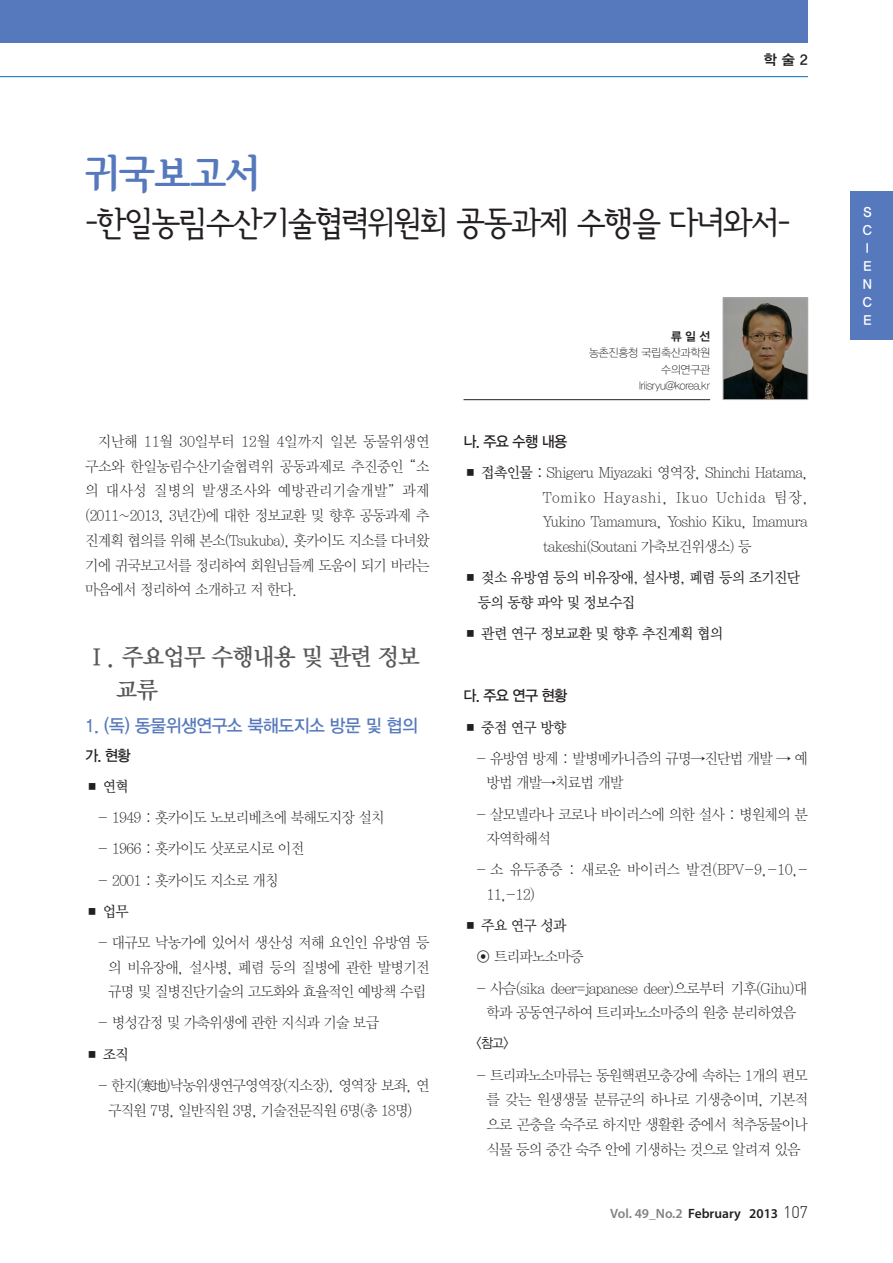
<style>
.page{position:relative;width:893px;height:1263px;background:#fff}
.page>*{position:absolute;margin:0;border:0;box-sizing:border-box;transform-origin:0 0}
.t1{font:42px "Seoul Hangang EB";letter-spacing:-.025em;color:#5679bd}
.t2{font:34.5px "Seoul Hangang M";letter-spacing:-.05em;color:#231f20;scale:.95 1}
.t3{font:24px/33px "YDIY Mj O340";letter-spacing:-.05em;color:#57585a}
.t4{font:18px "YDIYGO330";letter-spacing:-.025em;color:#5679bd;scale:.95 1}
.t5{font:15px/24.8px "YDIY Mj O310";letter-spacing:-.05em;color:#231f20;text-align:justify;scale:.95 1}
.t6{font:15px/24.8px "YDIY Mj O330";letter-spacing:-.05em;color:#231f20;scale:.95 1}
.t7{font:15px/24.8px "YDIY Mj O310";letter-spacing:-.02em;color:#231f20;scale:.95 1}
.t8{font:15px "YDIYGO330";letter-spacing:-.05em;color:#231f20;scale:.95 1}
.t9{font:14.25px "YDIYGO340";color:#231f20}
.t10{font:600 13.5px "Myriad Pro";color:#231f20}
.t11{font:13.5px "YDIYGO340";color:#fff}
.t12{font:13.5px "YDIYGO320";color:#231f20;scale:.95 1}
.t13{font:12px "YDIYGO340";color:#231f20}
.t14{font:11.25px "YDIYGO310";letter-spacing:-.025em;color:#231f20}
.s1{font-family:"Gulim"}
.s2{font-family:"YDIY Mj O310"}
.s3{font-family:"YDIY Mj O330"}
.s4{color:#808285}
.s5{font-family:"Dinlig";font-weight:400;font-size:16.5px}
</style>
<div class="page">
<div style="left:0;top:0;width:808px;height:43px;background:#5679bd"></div>
<hr style="left:0;top:76px;width:808px;height:1px;background:#006fba">
<div style="left:850px;top:191px;width:43px;height:149px;background:#5679bd"></div>
<hr style="left:463px;top:399px;width:247px;height:1px;background:#231f20">
<img style="left:725px;top:300px;width:81px;height:98px">
<div style="left:723px;top:298px;width:85px;height:102px;border:1px solid #a8a9ad"></div>
<p class="t9" style="left:764px;top:51px;width:46px">학 술 2</p>
<p class="t1" style="left:85px;top:142px;width:177px">귀국보고서</p>
<p class="t2" style="left:85px;top:205px;width:745px">-한일농림수산기술협력위원회 공동과제 수행을 다녀와서-</p>
<p class="t5" style="left:85px;top:429px;width:364px;text-indent:13px">지난해 11월 30일부터 12월 4일까지 일본 동물위생연 구소와 한일농림수산기술협력위 공동과제로 추진중인 <span class="s1">“</span>소 의 대사성 질병의 발생조사와 예방관리기술개발<span class="s1">”</span> 과제 (2011~2013, 3년간)에 대한 정보교환 및 향후 공동과제 추 진계획 협의를 위해 본소(Tsukuba), 홋카이도 지소를 다녀왔 기에 귀국보고서를 정리하여 회원님들께 도움이 되기 바라는 마음에서 정리하여 소개하고 저 한다.</p>
<p class="t3" style="left:116px;top:641px;width:306px;text-indent:-31px">Ⅰ. 주요업무 수행내용 및 관련 정보 교류</p>
<p class="t4" style="left:85px;top:716px;width:352px">1. (독) 동물위생연구소 북해도지소 방문 및 협의</p>
<p class="t8" style="left:85px;top:747px;width:49px">가. 현황</p>
<p class="t6" style="left:85px;top:775px;width:48px"><span class="s2">■</span> 연혁</p>
<p class="t5" style="left:98px;top:806px;width:303px">- 1949 : 홋카이도 노보리베츠에 북해도지장 설치</p>
<p class="t5" style="left:98px;top:837px;width:219px">- 1966 : 홋카이도 삿포로시로 이전</p>
<p class="t5" style="left:98px;top:868px;width:192px">- 2001 : 홋카이도 지소로 개칭</p>
<p class="t6" style="left:85px;top:899px;width:48px">■ 업무</p>
<p class="t5" style="left:108px;top:930px;width:340px;text-indent:-10px">- 대규모 낙농가에 있어서 생산성 저해 요인인 유방염 등 의 비유장애, 설사병, 폐렴 등의 질병에 관한 발병기전 규명 및 질병진단기술의 고도화와 효율적인 예방책 수립</p>
<p class="t5" style="left:98px;top:1011px;width:298px">- 병성감정 및 가축위생에 관한 지식과 기술 보급</p>
<p class="t6" style="left:85px;top:1042px;width:48px">■ 조직</p>
<p class="t5" style="left:98px;top:1073px;width:351px;text-align:center">- 한지(寒地)낙농위생연구영역장(지소장), 영역장 보좌, 연 구직원 7명, 일반직원 3명, 기술전문직원 6명(총 18명)</p>
<p class="t13" style="left:671px;top:330px;width:41px">류 일 선</p>
<p class="t14" style="left:589px;top:347px;width:123px">농촌진흥청 국립축산과학원</p>
<p class="t14" style="left:661px;top:363px;width:51px">수의연구관</p>
<p class="t14" style="left:639px;top:380px;width:72px">lriisryu@korea.kr</p>
<p class="t8" style="left:463px;top:433px;width:111px">나. 주요 수행 내용</p>
<p class="t5" style="left:543px;top:461px;width:281px;text-indent:-79px"><span class="s3">■ 접촉인물 :</span> Shigeru Miyazaki 영역장, Shinchi Hatama, Tomiko Hayashi, Ikuo Uchida 팀장, Yukino Tamamura, Yoshio Kiku, Imamura takeshi(Soutani 가축보건위생소) 등</p>
<p class="t6" style="left:478px;top:566px;width:341px;text-indent:-14px">■ 젖소 유방염 등의 비유장애, 설사병, 폐렴 등의 조기진단 등의 동향 파악 및 정보수집</p>
<p class="t6" style="left:463px;top:622px;width:275px">■ 관련 연구 정보교환 및 향후 추진계획 협의</p>
<p class="t8" style="left:463px;top:688px;width:111px">다. 주요 연구 현황</p>
<p class="t6" style="left:463px;top:715px;width:110px">■ 중점 연구 방향</p>
<p class="t5" style="left:487px;top:746px;width:340px;text-indent:-10px">- 유방염 방제 : 발병메카니즘의 규명→진단법 개발 → 예 방법 개발→치료법 개발</p>
<p class="t5" style="left:487px;top:802px;width:340px;text-indent:-10px">- 살모넬라나 코로나 바이러스에 의한 설사 : 병원체의 분 자역학해석</p>
<p class="t7" style="left:487px;top:858px;width:340px;text-indent:-10px">- 소 유두종증 : 새로운 바이러스 발견(BPV-9,-10,-<br>11,-12)</p>
<p class="t6" style="left:463px;top:914px;width:110px">■ 주요 연구 성과</p>
<p class="t5" style="left:476px;top:945px;width:114px">⊙ 트리파노소마증</p>
<p class="t5" style="left:476px;top:976px;width:350px;text-align:center">- 사슴(sika deer=japanese deer)으로부터 기후(Gihu)대 학과 공동연구하여 트리파노소마증의 원충 분리하였음</p>
<p class="t12" style="left:476px;top:1036px;width:36px">&lt;참고&gt;</p>
<p class="t5" style="left:487px;top:1063px;width:340px;text-indent:-10px">- 트리파노소마류는 동원핵편모충강에 속하는 1개의 편모 를 갖는 원생생물 분류군의 하나로 기생충이며, 기본적 으로 곤충을 숙주로 하지만 생활환 중에서 척추동물이나 식물 등의 중간 숙주 안에 기생하는 것으로 알려져 있음</p>
<p class="t10" style="left:610px;top:1205px;width:199px"><span class="s4">Vol. 49_No.2</span> February 2013 <span class="s5">107</span></p>
<p class="t11" style="left:863px;top:204px;width:10px">S</p>
<p class="t11" style="left:863px;top:222px;width:11px">C</p>
<p class="t11" style="left:866px;top:240px;width:5px">I</p>
<p class="t11" style="left:863px;top:258px;width:10px">E</p>
<p class="t11" style="left:863px;top:276px;width:11px">N</p>
<p class="t11" style="left:863px;top:294px;width:11px">C</p>
<p class="t11" style="left:863px;top:312px;width:10px">E</p>
</div>
